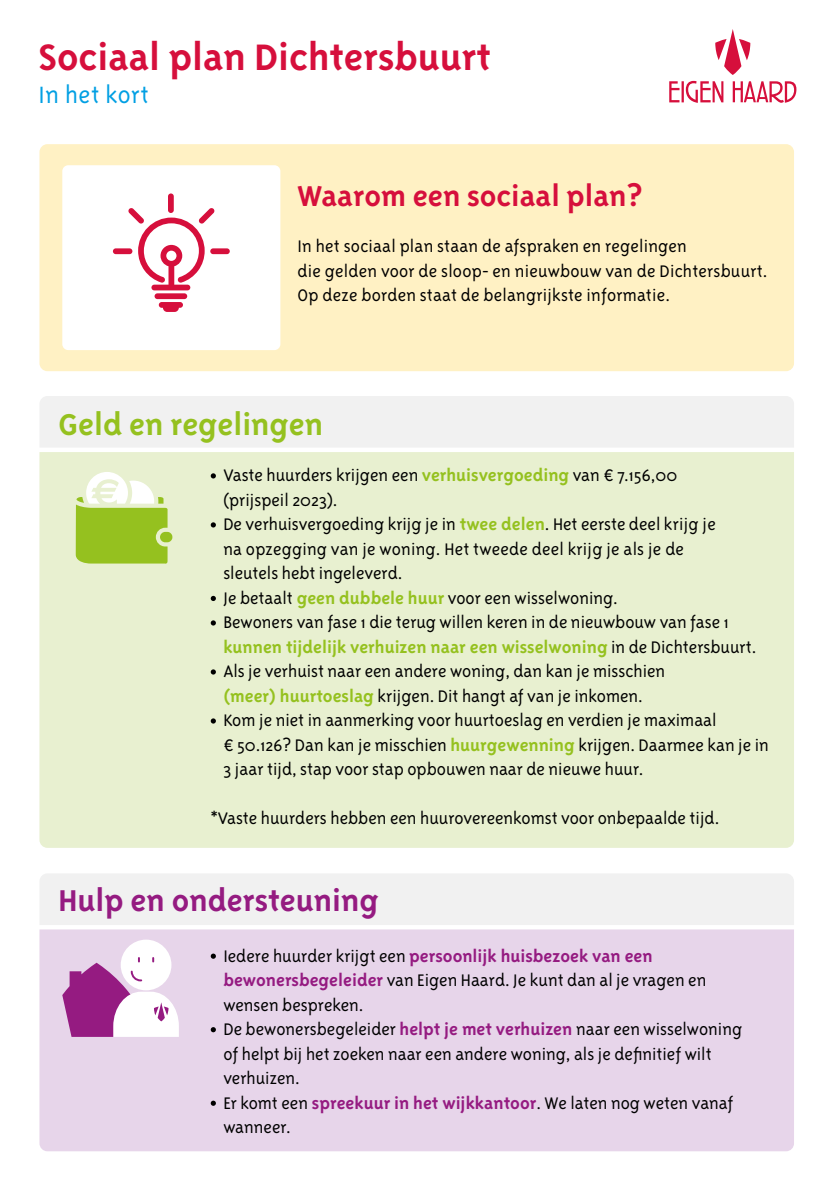
<style>
.page{position:relative;width:834px;height:1191px;background:#fff}
.page>*{position:absolute;margin:0;border:0;box-sizing:border-box;transform-origin:0 0}
.t1{font:700 42.31px "Triplex Sans OT";color:#d60f3c}
.t2{font:700 34.58px "Triplex Sans OT";color:#951b81}
.t3{font:700 34.58px "Triplex Sans OT";color:#95c11f}
.t4{font:700 32.9px "Triplex Sans OT";color:#d60f3c}
.t5{font:300 27.09px "Triplex Sans OT";letter-spacing:.02em;color:#009fe3}
.t6{font:300 19.25px/24.5px "Triplex Sans OT";color:#000}
.s1{font-weight:700;color:#95c11f}
.s2{font-weight:700;color:#951b81}
</style>
<div class="page">
<svg style="left:669px;top:29px;width:127px;height:74px"></svg>
<div style="left:39px;top:144px;width:754px;height:227px;background:#fff1c4;border-radius:8px"></div>
<div style="left:62px;top:165px;width:218px;height:185px;background:#fff;border-radius:6px"></div>
<div style="left:154px;top:293px;width:33px;height:6px;background:#d60f3c;border-radius:3px"></div>
<svg style="left:159px;top:302px;width:24px;height:10px"></svg>
<div style="left:168px;top:193px;width:6px;height:20px;background:#d60f3c;border-radius:3px"></div>
<div style="left:113px;top:248px;width:19px;height:6px;background:#d60f3c;border-radius:3px"></div>
<svg style="left:128px;top:208px;width:87px;height:82px"></svg>
<div style="left:210px;top:248px;width:20px;height:6px;background:#d60f3c;border-radius:3px"></div>
<div style="left:39px;top:452px;width:754px;height:396px;background:#e8f0d0"></div>
<svg style="left:211px;top:473px;width:5px;height:5px"></svg>
<svg style="left:211px;top:522px;width:5px;height:5px"></svg>
<svg style="left:211px;top:596px;width:5px;height:5px"></svg>
<svg style="left:211px;top:620px;width:5px;height:5px"></svg>
<svg style="left:211px;top:669px;width:5px;height:5px"></svg>
<svg style="left:211px;top:718px;width:5px;height:5px"></svg>
<svg style="left:76px;top:472px;width:96px;height:92px;background:#bbd670"></svg>
<div style="left:40px;top:396px;width:753px;height:51px;background:#f1f1f1"></div>
<div style="left:40px;top:874px;width:753px;height:51px;background:#f1f1f1"></div>
<div style="left:39px;top:929px;width:754px;height:222px;background:#e7d5ea"></div>
<svg style="left:211px;top:953px;width:5px;height:5px"></svg>
<svg style="left:211px;top:1027px;width:5px;height:5px"></svg>
<svg style="left:211px;top:1100px;width:5px;height:5px"></svg>
<div style="left:121px;top:939px;width:50px;height:51px;background:#fff;border-radius:50%"></div>
<svg style="left:62px;top:958px;width:123px;height:83px"></svg>
<h1 class="t1" style="left:39px;top:34px;width:453px">Sociaal plan Dichtersbuurt</h1>
<h3 class="t5" style="left:39px;top:80px;width:112px">In het kort</h3>
<h3 class="t4" style="left:297px;top:177px;width:346px">Waarom een sociaal plan?</h3>
<p class="t6" style="left:297px;top:234px;width:471px">In het sociaal plan staan de afspraken en regelingen<br>die gelden voor de sloop- en nieuwbouw van de Dichtersbuurt.<br>Op deze borden staat de belangrijkste informatie.</p>
<h2 class="t3" style="left:59px;top:405px;width:266px">Geld en regelingen</h2>
<p class="t6" style="left:223px;top:463px;width:547px">Vaste huurders krijgen een <span class="s1">verhuisvergoeding</span> van € 7.156,00<br>(prijspeil 2023).<br>De verhuisvergoeding krijg je in <span class="s1">twee delen</span>. Het eerste deel krijg je<br>na opzegging van je woning. Het tweede deel krijg je als je de<br>sleutels hebt ingeleverd.<br>Je betaalt <span class="s1">geen dubbele huur</span> voor een wisselwoning.<br>Bewoners van fase 1 die terug willen keren in de nieuwbouw van fase 1 <span class="s1">kunnen tijdelijk verhuizen naar een wisselwoning</span> in de Dichtersbuurt.<br>Als je verhuist naar een andere woning, dan kan je misschien<br><span class="s1">(meer) huurtoeslag</span> krijgen. Dit hangt af van je inkomen.<br>Kom je niet in aanmerking voor huurtoeslag en verdien je maximaal<br>€ 50.126? Dan kan je misschien <span class="s1">huurgewenning</span> krijgen. Daarmee kan je in 3 jaar tijd, stap voor stap opbouwen naar de nieuwe huur.</p>
<p class="t6" style="left:211px;top:806px;width:510px">*Vaste huurders hebben een huurovereenkomst voor onbepaalde tijd.</p>
<h2 class="t2" style="left:59px;top:881px;width:321px">Hulp en ondersteuning</h2>
<p class="t6" style="left:223px;top:943px;width:520px">Iedere huurder krijgt een <span class="s2">persoonlijk huisbezoek van een bewonersbegeleider</span> van Eigen Haard. Je kunt dan al je vragen en wensen bespreken.<br>De bewonersbegeleider <span class="s2">helpt je met verhuizen</span> naar een wisselwoning of helpt bij het zoeken naar een andere woning, als je definitief wilt verhuizen.<br>Er komt een <span class="s2">spreekuur in het wijkkantoor</span>. We laten nog weten vanaf wanneer.</p>
</div>
